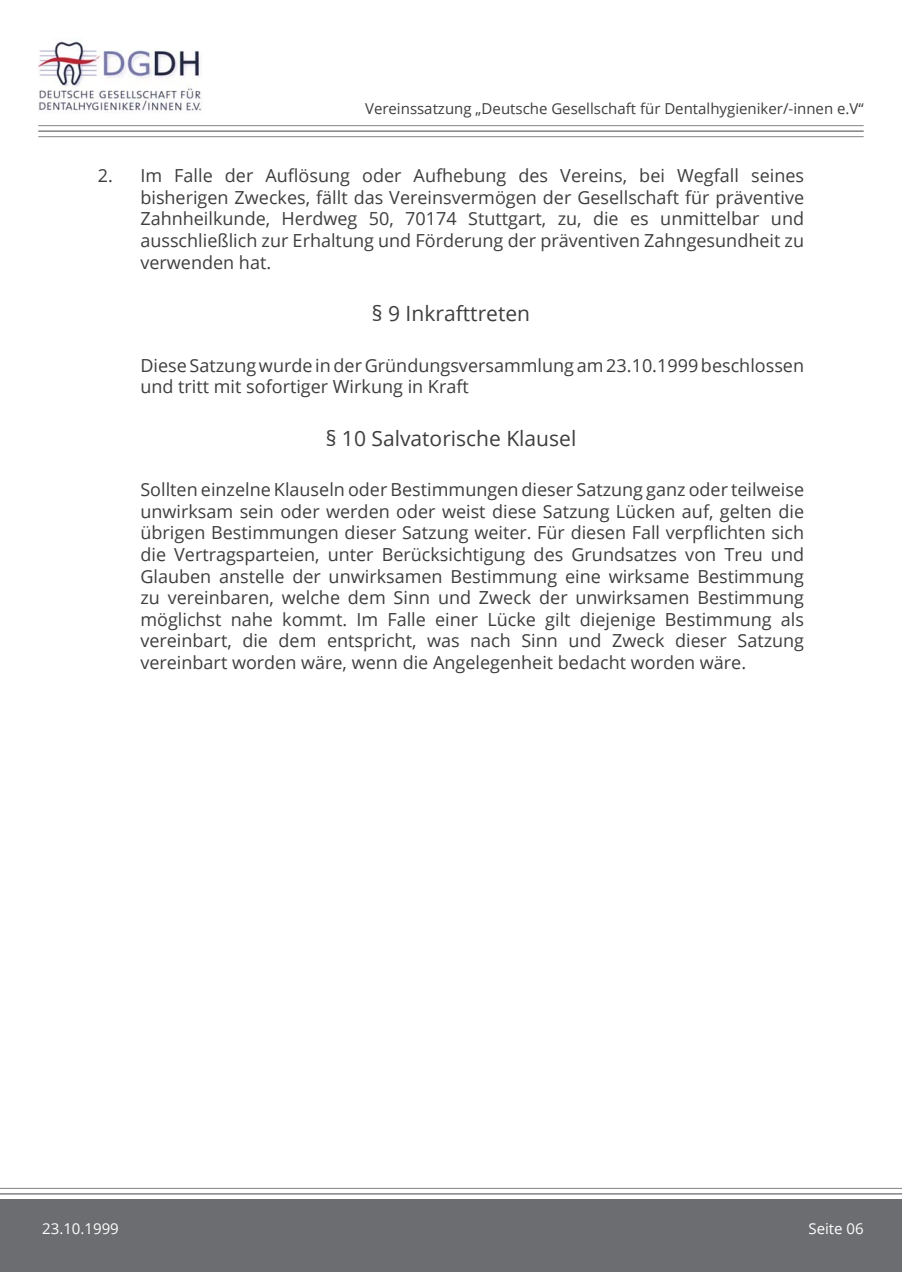
<style>
.page{position:relative;width:902px;height:1272px;background:#fff}
.page>*{position:absolute;margin:0;border:0;box-sizing:border-box;transform-origin:0 0}
.t1{font:21px "Open Sans";color:#3e3e3f}
.t2{font:18px/21.6px "Open Sans";color:#3e3e3f;text-align:justify}
.t3{font:15px "Open Sans";color:#3e3e3f}
.t4{font:15px "Open Sans";color:#fff}
</style>
<div class="page">
<div style="left:0;top:1199px;width:901px;height:72px;background:#6c6d70"></div>
<img style="left:38px;top:40px;width:164px;height:73px">
<hr style="left:38px;top:130px;width:825px;height:2px;background:#808285">
<hr style="left:38px;top:125px;width:825px;height:1px;background:#808285">
<hr style="left:38px;top:136px;width:825px;height:1px;background:#808285">
<hr style="left:0;top:1193px;width:901px;height:1px;background:#808285">
<hr style="left:0;top:1188px;width:901px;height:1px;background:#808285">
<p class="t2" style="left:98px;top:164px;width:17px">2.</p>
<p class="t3" style="left:365px;top:99px;width:500px">Vereinssatzung „Deutsche Gesellschaft für Dentalhygieniker/-innen e.V“</p>
<p class="t2" style="left:140px;top:164px;width:665px">Im Falle der Auflösung oder Aufhebung des Vereins, bei Wegfall seines bisherigen Zweckes, fällt das Vereinsvermögen der Gesellschaft für präventive Zahnheilkunde, Herdweg 50, 70174 Stuttgart, zu, die es unmittelbar und ausschließlich zur Erhaltung und Förderung der präventiven Zahngesundheit zu verwenden hat.</p>
<p class="t1" style="left:372px;top:299px;width:160px">§ 9 Inkrafttreten</p>
<p class="t2" style="left:140px;top:354px;width:665px">Diese Satzung wurde in der Gründungsversammlung am 23.10.1999 beschlossen und tritt mit sofortiger Wirkung in Kraft</p>
<p class="t1" style="left:325px;top:424px;width:252px">§ 10 Salvatorische Klausel</p>
<p class="t2" style="left:140px;top:478px;width:665px">Sollten einzelne Klauseln oder Bestimmungen dieser Satzung ganz oder teilweise unwirksam sein oder werden oder weist diese Satzung Lücken auf, gelten die übrigen Bestimmungen dieser Satzung weiter. Für diesen Fall verpflichten sich die Vertragsparteien, unter Berücksichtigung des Grundsatzes von Treu und Glauben anstelle der unwirksamen Bestimmung eine wirksame Bestimmung zu vereinbaren, welche dem Sinn und Zweck der unwirksamen Bestimmung möglichst nahe kommt. Im Falle einer Lücke gilt diejenige Bestimmung als vereinbart, die dem entspricht, was nach Sinn und Zweck dieser Satzung vereinbart worden wäre, wenn die Angelegenheit bedacht worden wäre.</p>
<p class="t4" style="left:42px;top:1217px;width:78px">23.10.1999</p>
<p class="t4" style="left:808px;top:1217px;width:57px">Seite 06</p>
</div>
